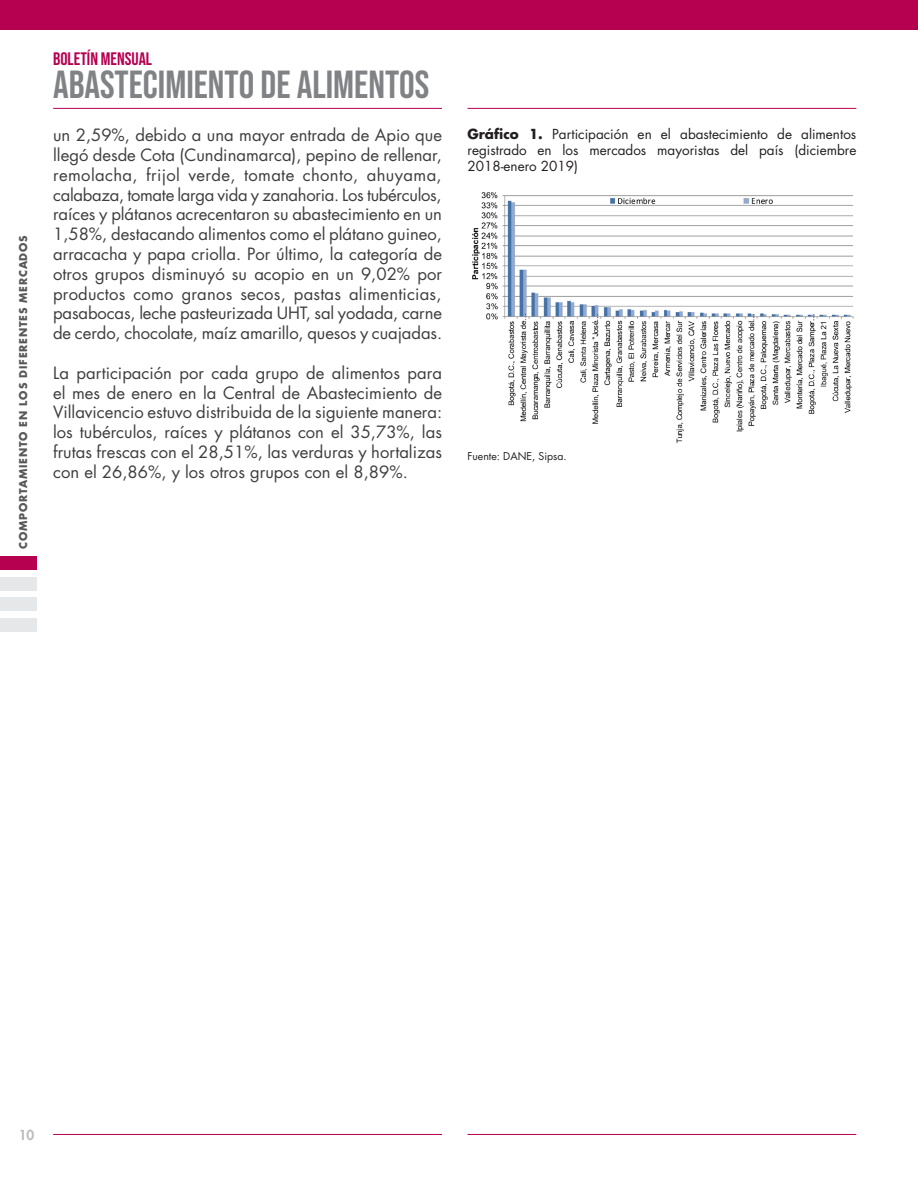
<style>
.page{position:relative;width:918px;height:1188px;background:#fff}
.page>*{position:absolute;margin:0;border:0;box-sizing:border-box;transform-origin:0 0}
.t1{font:39px "Bebas Neue";color:#808285}
.t2{font:18px "Bebas Neue";color:#b60150}
.t3{font:16.5px/19.8px "Futura Std";color:#3e3e3f;text-align:justify}
.t4{font:13.5px/16.2px "Futura Std";color:#231f20;text-align:justify}
.t5{font:800 13.5px "Futura Std";color:#bcbdc0}
.t6{font:700 10.5px "Futura Std";letter-spacing:.075em;color:#57585a}
.t7{font:10.5px "Futura Std";color:#231f20}
.s1{font-weight:700}
</style>
<div class="page">
<hr style="left:53px;top:1134px;width:389px;height:1px;background:#b60150">
<hr style="left:468px;top:1134px;width:388px;height:1px;background:#b60150">
<hr style="left:53px;top:108px;width:389px;height:1px;background:#b60150">
<hr style="left:468px;top:108px;width:388px;height:1px;background:#b60150">
<div style="left:0;top:0;width:918px;height:30px;background:#b60150"></div>
<div style="left:0;top:556px;width:37px;height:14px;background:#b60150"></div>
<div style="left:0;top:577px;width:37px;height:14px;background:#e6e7e9"></div>
<div style="left:0;top:597px;width:37px;height:14px;background:#e6e7e9"></div>
<div style="left:0;top:618px;width:37px;height:14px;background:#e6e7e9"></div>
<img style="left:472px;top:192px;width:382px;height:251px">
<p class="t6" style="left:16px;top:549px;width:315px;rotate:-90deg">COMPORTAMIENTO EN LOS DIFERENTES MERCADOS</p>
<p class="t2" style="left:53px;top:49px;width:100px">BOLETÍN MENSUAL</p>
<h1 class="t1" style="left:53px;top:63px;width:378px">ABASTECIMIENTO DE ALIMENTOS</h1>
<p class="t3" style="left:53px;top:125px;width:391px">un 2,59%, debido a una mayor entrada de Apio que llegó desde Cota (Cundinamarca), pepino de rellenar, remolacha, frijol verde, tomate chonto, ahuyama, calabaza, tomate larga vida y zanahoria. Los tubérculos, raíces y plátanos acrecentaron su abastecimiento en un 1,58%, destacando alimentos como el plátano guineo, arracacha y papa criolla. Por último, la categoría de otros grupos disminuyó su acopio en un 9,02% por productos como granos secos, pastas alimenticias, pasabocas, leche pasteurizada UHT, sal yodada, carne de cerdo, chocolate, maíz amarillo, quesos y cuajadas.</p>
<p class="t3" style="left:53px;top:363px;width:391px">La participación por cada grupo de alimentos para el mes de enero en la Central de Abastecimiento de Villavicencio estuvo distribuida de la siguiente manera: los tubérculos, raíces y plátanos con el 35,73%, las frutas frescas con el 28,51%, las verduras y hortalizas con el 26,86%, y los otros grupos con el 8,89%.</p>
<p class="t4" style="left:468px;top:126px;width:390px"><span class="s1">Gráfico 1.</span> Participación en el abastecimiento de alimentos registrado en los mercados mayoristas del país (diciembre 2018-enero 2019)</p>
<p class="t7" style="left:468px;top:449px;width:101px">Fuente: DANE, Sipsa.</p>
<p class="t5" style="left:19px;top:1127px;width:17px">10</p>
</div>
